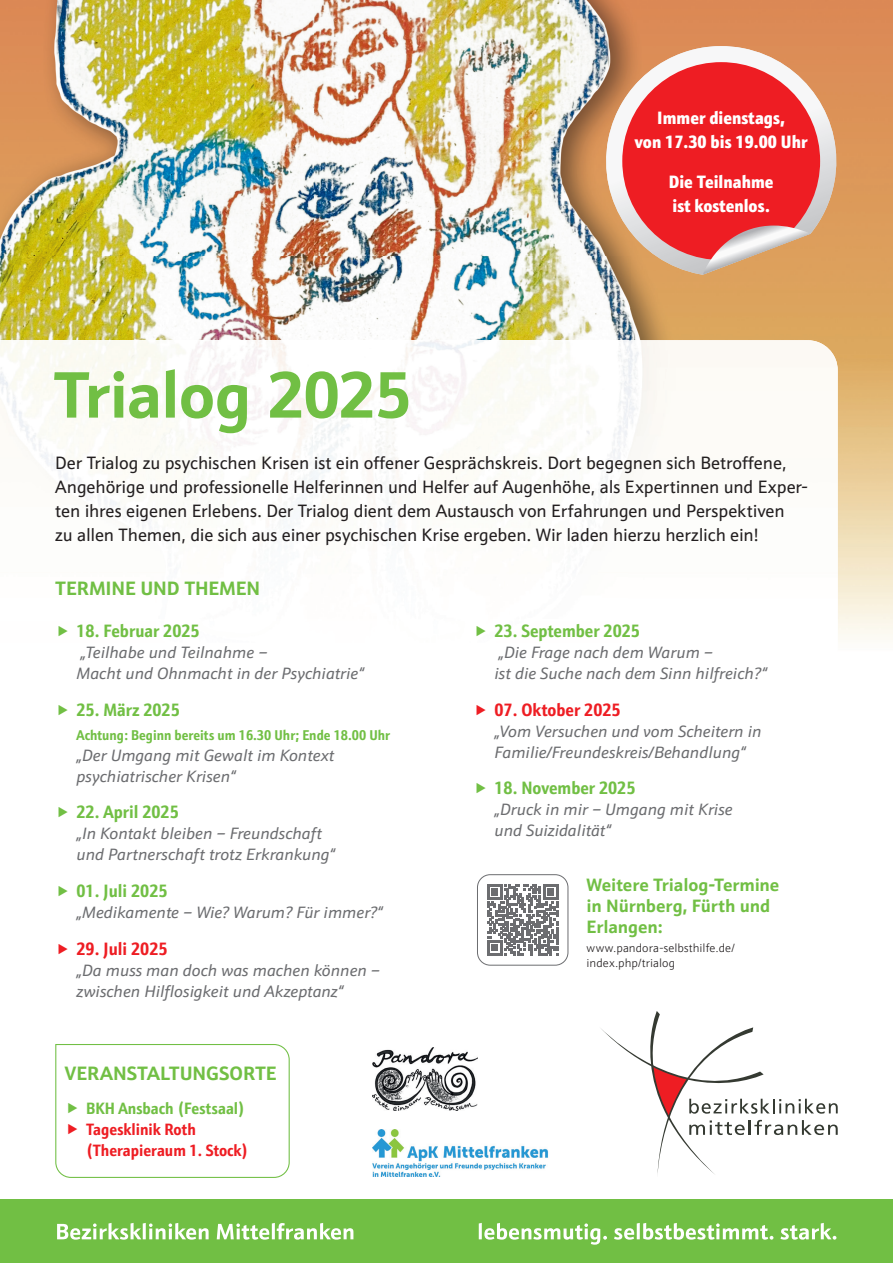
<style>
.page{position:relative;width:893px;height:1263px;background:#fff}
.page>*{position:absolute;margin:0;border:0;box-sizing:border-box;transform-origin:0 0}
.t1{font:700 66px "Schnebel Sans ME";letter-spacing:-.02em;color:#71bf44}
.t2{font:700 19.5px "Schnebel Sans ME";letter-spacing:-.005em;color:#71bf44}
.t3{font:18px/24px "Schnebel Sans ME";letter-spacing:-.01em;color:#231f20}
.t4{font:700 18px "Schnebel Sans ME Cond";color:#71bf44}
.t5{font:900 18px/24px "Schnebel Sans ME Cond";color:#fff;text-align:center}
.t6{font:700 18px/21px "Schnebel Sans ME";letter-spacing:-.005em;color:#71bf44}
.t7{font:700 18px "Schnebel Sans ME Cond";color:#ee1d23}
.t8{font:italic 16.5px/21px "Schnebel Sans ME";color:#6c6d70}
.t9{font:700 16.5px/21px "Schnebel Sans ME Cond";color:#ee1d23}
.t10{font:700 16.5px "Schnebel Sans ME Cond";color:#71bf44}
.t11{font:700 14.25px "Schnebel Sans ME Cond";color:#71bf44}
.t12{font:300 12px/15px "Schnebel Sans ME";letter-spacing:.005em;color:#231f20}
</style>
<div class="page">
<img style="left:0;top:0;width:630px;height:340px">
<img style="left:630px;top:0;width:263px;height:360px">
<img style="left:838px;top:360px;width:55px;height:280px">
<img style="left:0;top:340px;width:838px;height:188px">
<svg style="left:601px;top:1011px;width:237px;height:163px"></svg>
<svg style="left:596px;top:36px;width:250px;height:10px;background:#d18858"></svg>
<svg style="left:596px;top:46px;width:250px;height:229px"></svg>
<div style="left:622px;top:62px;width:198px;height:198px;background:#ee1d23;border-radius:50%"></div>
<svg style="left:703px;top:226px;width:107px;height:49px"></svg>
<div style="left:0;top:1199px;width:893px;height:64px;background:#71bf44"></div>
<svg style="left:57px;top:1223px;width:779px;height:22px"></svg>
<svg style="left:487px;top:884px;width:71px;height:71px"></svg>
<div style="left:477px;top:874px;width:91px;height:91px;border:1px solid #6c6d70;border-radius:13px"></div>
<img style="left:372px;top:1129px;width:176px;height:47px">
<img style="left:372px;top:1048px;width:105px;height:62px">
<svg style="left:55px;top:1044px;width:235px;height:134px"></svg>
<p class="t5" style="left:635px;top:104px;width:174px">Immer dienstags,<br>von 17.30 bis 19.00 Uhr</p>
<p class="t5" style="left:669px;top:168px;width:106px;text-align:left">Die Teilnahme ist kostenlos.</p>
<h1 class="t1" style="left:53px;top:340px;width:359px">Trialog 2025</h1>
<p class="t3" style="left:55px;top:451px;width:754px">Der Trialog zu psychischen Krisen ist ein offener Gesprächskreis. Dort begegnen sich Betroffene, An gehörige und professionelle Helferinnen und Helfer auf Augenhöhe, als Expertinnen und Exper - ten ihres eigenen Erlebens. Der Trialog dient dem Austausch von Erfahrungen und Perspektiven<br>zu allen Themen, die sich aus einer psychischen Krise ergeben. Wir laden hierzu herzlich ein!</p>
<p class="t2" style="left:55px;top:572px;width:207px">TERMINE UND THEMEN</p>
<p class="t4" style="left:77px;top:615px;width:125px">18. Februar 2025</p>
<p class="t8" style="left:77px;top:642px;width:289px">„Teilhabe und Teilnahme –<br>Macht und Ohnmacht in der Psychiatrie“</p>
<p class="t4" style="left:77px;top:694px;width:105px">25. März 2025</p>
<p class="t11" style="left:77px;top:723px;width:315px">Achtung: Beginn bereits um 16.30 Uhr; Ende 18.00 Uhr</p>
<p class="t8" style="left:77px;top:744px;width:260px">„Der Umgang mit Gewalt im Kontext psychiatrischer Krisen“</p>
<p class="t4" style="left:77px;top:797px;width:104px">22. April 2025</p>
<p class="t8" style="left:77px;top:823px;width:260px">„In Kontakt bleiben – Freundschaft und Partnerschaft trotz Erkrankung“</p>
<p class="t4" style="left:77px;top:876px;width:93px">01. Juli 2025</p>
<p class="t8" style="left:77px;top:902px;width:308px">„Medikamente – Wie? Warum? Für immer?“</p>
<p class="t7" style="left:77px;top:933px;width:93px">29. Juli 2025</p>
<p class="t8" style="left:77px;top:960px;width:305px">„Da muss man doch was machen können – zwischen Hilflosigkeit und Akzeptanz“</p>
<p class="t2" style="left:65px;top:1057px;width:213px">VERANSTALTUNGSORTE</p>
<p class="t10" style="left:86px;top:1094px;width:160px">BKH Ansbach (Festsaal)</p>
<p class="t9" style="left:86px;top:1118px;width:164px">Tagesklinik Roth (Therapieraum 1. Stock)</p>
<p class="t4" style="left:494px;top:615px;width:147px">23. September 2025</p>
<p class="t8" style="left:494px;top:642px;width:274px">„Die Frage nach dem Warum –<br>ist die Suche nach dem Sinn hilfreich?“</p>
<p class="t7" style="left:494px;top:694px;width:128px">07. Oktober 2025</p>
<p class="t8" style="left:494px;top:720px;width:269px">„Vom Versuchen und vom Scheitern in<br>Familie/Freundeskreis/Behandlung“</p>
<p class="t4" style="left:494px;top:773px;width:143px">18. November 2025</p>
<p class="t8" style="left:494px;top:799px;width:240px">„Druck in mir – Umgang mit Krise und Suizidalität“</p>
<p class="t6" style="left:587px;top:873px;width:194px">Weitere Trialog-Termine in Nürnberg, Fürth und<br>Erlangen:</p>
<p class="t12" style="left:587px;top:940px;width:150px">www.pandora-selbsthilfe.de/ index.php/trialog</p>
</div>
